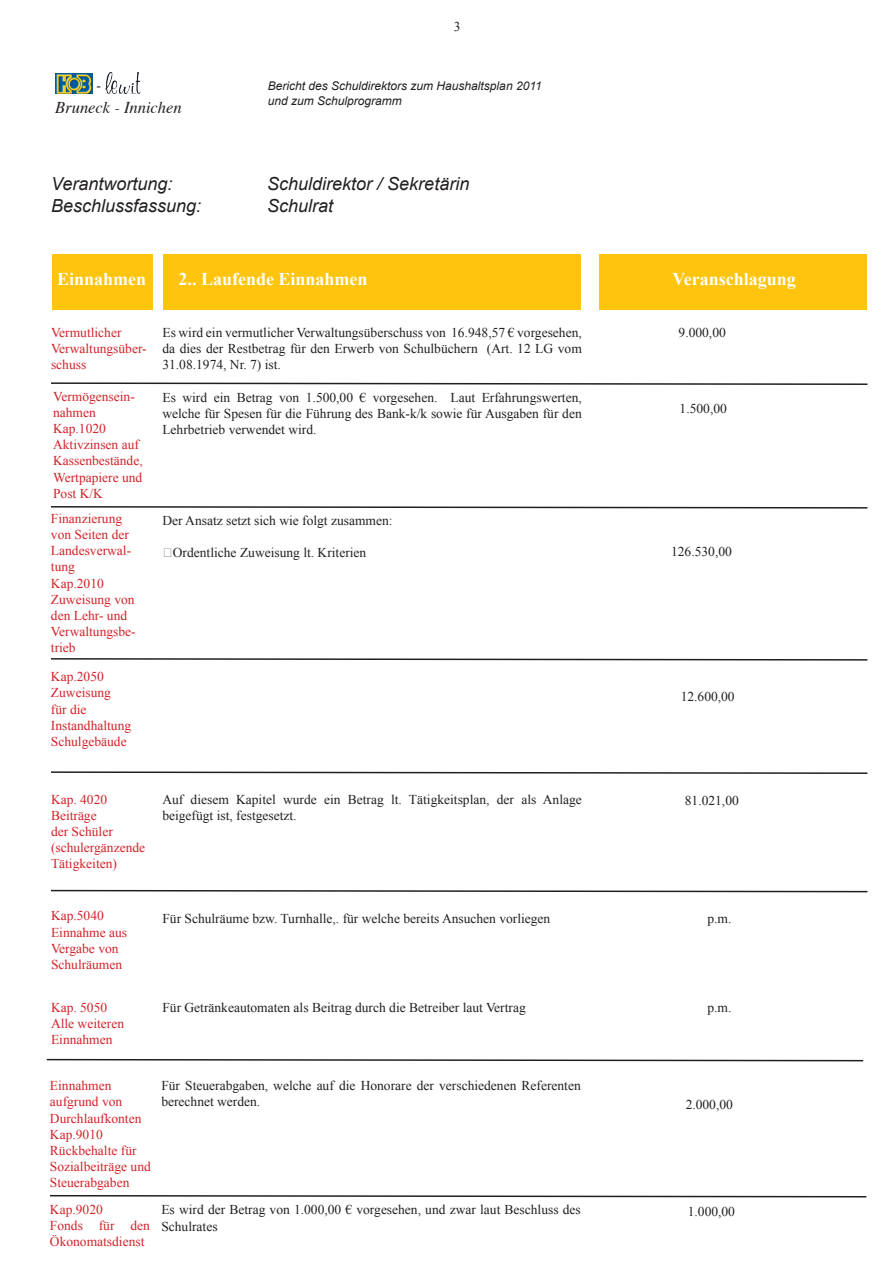
<style>
.page{position:relative;width:893px;height:1263px;background:#fff}
.page>*{position:absolute;margin:0;border:0;box-sizing:border-box;transform-origin:0 0}
.t1{font:italic 18px "Arial";color:#231f20}
.t2{font:700 18px "Times New Roman";color:#fff}
.t3{font:italic 16.5px "Times";color:#231f20}
.t4{font:13.5px/16.2px "Times New Roman";color:#231f20}
.t5{font:13.5px/16.2px "Times New Roman";color:#d1232a}
.t6{font:italic 12px/14.4px "Arial";color:#231f20}
</style>
<div class="page">
<div style="left:163px;top:255px;width:418px;height:55px;background:#fec40e"></div>
<div style="left:599px;top:255px;width:267px;height:55px;background:#fec40e"></div>
<div style="left:52px;top:255px;width:101px;height:55px;background:#fec40e"></div>
<img style="left:56px;top:73px;width:36px;height:21px">
<img style="left:105px;top:73px;width:35px;height:21px">
<svg style="left:51px;top:382px;width:817px;height:3px"></svg>
<svg style="left:51px;top:506px;width:817px;height:3px"></svg>
<svg style="left:51px;top:658px;width:817px;height:3px"></svg>
<svg style="left:51px;top:771px;width:817px;height:3px"></svg>
<svg style="left:51px;top:889px;width:817px;height:4px"></svg>
<svg style="left:50px;top:1195px;width:817px;height:3px"></svg>
<svg style="left:46px;top:1058px;width:818px;height:4px"></svg>
<p class="t4" style="left:454px;top:18px;width:8px">3</p>
<p class="t4" style="left:97px;top:77px;width:6px">-</p>
<p class="t6" style="left:268px;top:79px;width:275px">Bericht des Schuldirektors zum Haushaltsplan 2011 und zum Schulprogramm</p>
<p class="t3" style="left:55px;top:93px;width:128px">Bruneck - Innichen</p>
<h1 class="t1" style="left:51px;top:174px;width:123px">Verantwortung:</h1>
<h1 class="t1" style="left:267px;top:174px;width:204px">Schuldirektor / Sekretärin</h1>
<h1 class="t1" style="left:51px;top:195px;width:152px">Beschlussfassung:</h1>
<h1 class="t1" style="left:267px;top:195px;width:68px">Schulrat</h1>
<h1 class="t2" style="left:57px;top:269px;width:91px">Einnahmen</h1>
<h1 class="t2" style="left:179px;top:269px;width:191px">2.. Laufende Einnahmen</h1>
<h1 class="t2" style="left:672px;top:268px;width:125px">Veranschlagung</h1>
<p class="t5" style="left:51px;top:324px;width:97px">Vermutlicher<br>Verwaltungsüber&shy;schuss</p>
<p class="t5" style="left:53px;top:388px;width:91px">Vermögensein&shy;nahmen<br>Kap.1020<br>Aktivzinsen auf<br>Kassenbestände,<br>Wertpapiere und<br>Post K/K</p>
<p class="t5" style="left:51px;top:510px;width:86px">Finanzierung von Seiten der<br>Landesverwal&shy;tung<br>Kap.2010<br>Zuweisung von den Lehr- und<br>Verwaltungsbe&shy;trieb</p>
<p class="t5" style="left:51px;top:668px;width:82px">Kap.2050<br>Zuweisung<br>für die<br>Instandhaltung<br>Schulgebäude</p>
<p class="t4" style="left:162px;top:324px;width:421px;text-align:justify">Es wird ein vermutlicher Verwaltungsüberschuss von 16.948,57 € vorgesehen, da dies der Restbetrag für den Erwerb von Schulbüchern (Art. 12 LG vom 31.08.1974, Nr. 7) ist.</p>
<p class="t4" style="left:162px;top:389px;width:421px;text-align:justify">Es wird ein Betrag von 1.500,00 € vorgesehen. Laut Erfahrungswerten, welche für Spesen für die Führung des Bank-k/k sowie für Ausgaben für den Lehrbetrieb verwendet wird.</p>
<p class="t4" style="left:162px;top:512px;width:232px">Der Ansatz setzt sich wie folgt zusammen:</p>
<p class="t4" style="left:162px;top:544px;width:205px">►Ordentliche Zuweisung lt. Kriterien</p>
<p class="t4" style="left:679px;top:324px;width:49px">9.000,00</p>
<p class="t4" style="left:680px;top:400px;width:49px">1.500,00</p>
<p class="t4" style="left:671px;top:543px;width:62px">126.530,00</p>
<p class="t4" style="left:681px;top:688px;width:55px">12.600,00</p>
<p class="t4" style="left:162px;top:791px;width:421px">Auf diesem Kapitel wurde ein Betrag lt. Tätigkeitsplan, der als Anlage beigefügt ist, festgesetzt.</p>
<p class="t5" style="left:51px;top:791px;width:96px">Kap. 4020<br>Beiträge<br>der Schüler (schulergänzende<br>Tätigkeiten)</p>
<p class="t5" style="left:51px;top:907px;width:78px">Kap.5040<br>Einnahme aus<br>Vergabe von<br>Schulräumen</p>
<p class="t4" style="left:162px;top:910px;width:389px">Für Schulräume bzw. Turnhalle,. für welche bereits Ansuchen vorliegen</p>
<p class="t4" style="left:707px;top:910px;width:26px">p.m.</p>
<p class="t5" style="left:51px;top:999px;width:75px">Kap. 5050<br>Alle weiteren<br>Einnahmen</p>
<p class="t4" style="left:162px;top:1000px;width:365px">Für Getränkeautomaten als Beitrag durch die Betreiber laut Vertrag</p>
<p class="t4" style="left:707px;top:999px;width:26px">p.m.</p>
<p class="t4" style="left:685px;top:792px;width:55px">81.021,00</p>
<p class="t5" style="left:50px;top:1077px;width:102px">Einnahmen aufgrund von<br>Durchlaufkonten<br>Kap.9010<br>Rückbehalte für<br>Sozialbeiträge und<br>Steuerabgaben</p>
<p class="t4" style="left:161px;top:1077px;width:421px">Für Steuerabgaben, welche auf die Honorare der verschiedenen Referenten berechnet werden.</p>
<p class="t5" style="left:50px;top:1201px;width:101px">Kap.9020<br>Fonds für den<br>Ökonomatsdienst</p>
<p class="t4" style="left:161px;top:1201px;width:421px">Es wird der Betrag von 1.000,00 € vorgesehen, und zwar laut Beschluss des<br>Schulrates</p>
<p class="t4" style="left:686px;top:1096px;width:49px">2.000,00</p>
<p class="t4" style="left:688px;top:1203px;width:49px">1.000,00</p>
</div>
